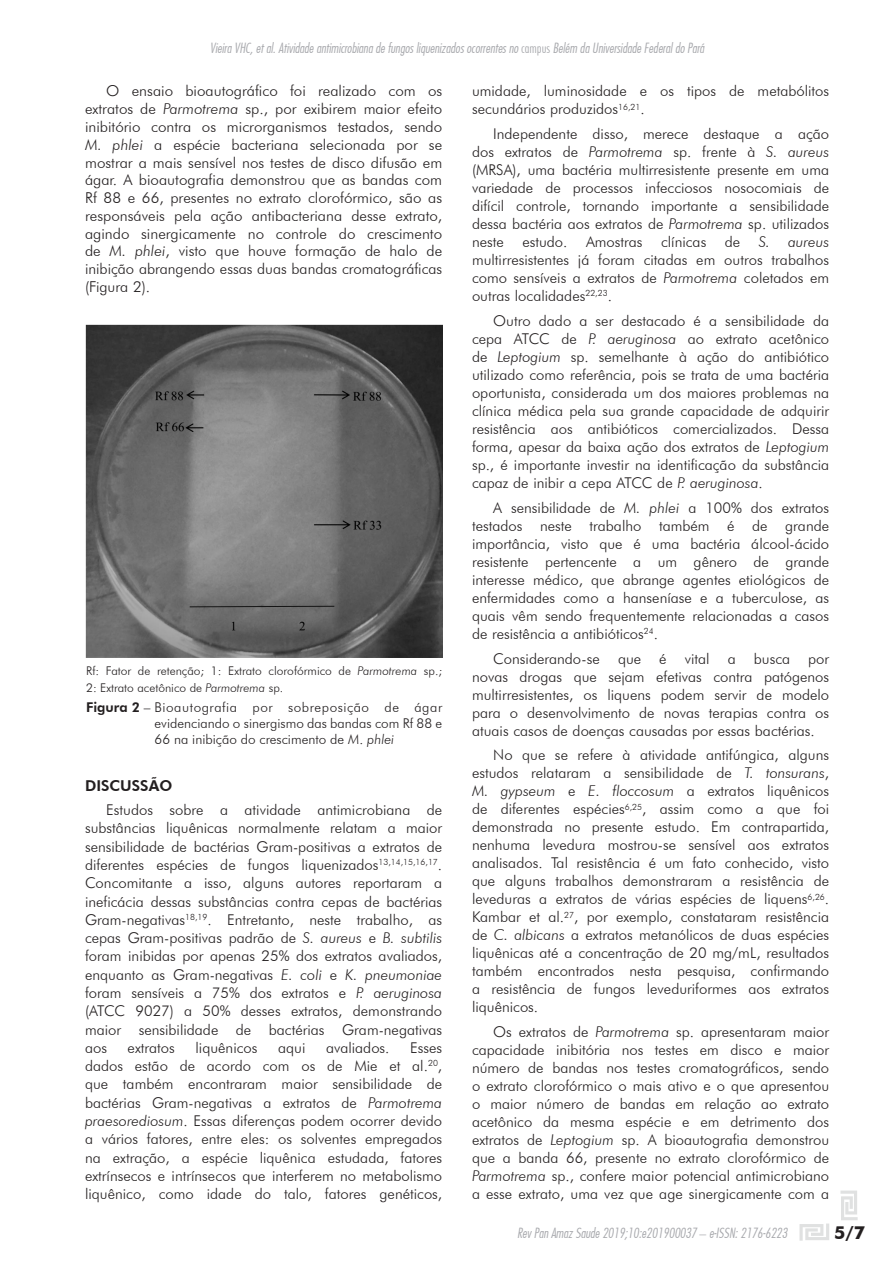
<style>
.page{position:relative;width:893px;height:1263px;background:#fff}
.page>*{position:absolute;margin:0;border:0;box-sizing:border-box;transform-origin:0 0}
.t1{font:700 18px "Futura BT";color:#231f20}
.CORPO_DO_TEXTO{font:300 15px/17.7px "Futura BT";color:#231f20;text-align:justify}
.Tópico{font:800 15px "Futura BT";color:#231f20}
.CORPO_DO_TEXTO-2{font:300 14.85px/18px "Futura BT";color:#231f20;text-align:justify}
.t2{font:13.5px "Futura Lt Cn BT Italic";color:#a8a9ad}
.Legenda_da_figura{font:300 13.5px/16.2px "Futura BT";color:#231f20;text-align:justify}
.Legenda_da_figura-2{font:300 12px/16.2px "Futura BT";color:#231f20}
.s1{font-family:"Futura BT";font-weight:300;font-stretch:condensed}
.s2{font-style:italic}
.s3{font-weight:800}
.s4{font-family:"Futura BT";font-weight:300}
</style>
<div class="page">
<svg style="left:799px;top:1223px;width:30px;height:18px"></svg>
<svg style="left:840px;top:1190px;width:18px;height:30px"></svg>
<img style="left:85px;top:324px;width:357px;height:334px">
<p class="t2" style="left:210px;top:40px;width:496px">Vieira VHC, et al. Atividade antimicrobiana de fungos liquenizados ocorrentes no <span class="s1">campus</span> Belém da Universidade Federal do Pará</p>
<p class="CORPO_DO_TEXTO" style="left:85px;top:82px;width:359px;text-indent:21px">O ensaio bioautográfico foi realizado com os extratos de <span class="s2">Parmotrema</span> sp., por exibirem maior efeito inibitório contra os microrganismos testados, sendo <span class="s2">M. phlei</span> a espécie bacteriana selecionada por se mostrar a mais sensível nos testes de disco difusão em ágar. A bioautografia demonstrou que as bandas com Rf 88 e 66, presentes no extrato clorofórmico, são as responsáveis pela ação antibacteriana desse extrato, agindo sinergicamente no controle do crescimento de <span class="s2">M. phlei</span>, visto que houve formação de halo de inibição abrangendo essas duas bandas cromatográficas (Figura 2).</p>
<p class="CORPO_DO_TEXTO-2" style="left:472px;top:82px;width:359px">umidade, luminosidade e os tipos de metabólitos secundários produzidos<sup>16,21</sup>.</p>
<p class="CORPO_DO_TEXTO-2" style="left:472px;top:125px;width:359px;text-indent:21px">Independente disso, merece destaque a ação dos extratos de <span class="s2">Parmotrema</span> sp. frente à <span class="s2">S. aureus </span>(MRSA), uma bactéria multirresistente presente em uma variedade de processos infecciosos nosocomiais de difícil controle, tornando importante a sensibilidade dessa bactéria aos extratos de <span class="s2">Parmotrema</span> sp. utilizados neste estudo. Amostras clínicas de <span class="s2">S. aureus </span>multirresistentes já foram citadas em outros trabalhos como sensíveis a extratos de <span class="s2">Parmotrema</span> coletados em outras localidades<sup>22,23</sup>.</p>
<p class="CORPO_DO_TEXTO-2" style="left:472px;top:312px;width:359px;text-indent:21px">Outro dado a ser destacado é a sensibilidade da cepa ATCC de <span class="s2">P. aeruginosa</span> ao extrato acetônico de <span class="s2">Leptogium</span> sp. semelhante à ação do antibiótico utilizado como referência, pois se trata de uma bactéria oportunista, considerada um dos maiores problemas na clínica médica pela sua grande capacidade de adquirir resistência aos antibióticos comercializados. Dessa forma, apesar da baixa ação dos extratos de <span class="s2">Leptogium </span>sp., é importante investir na identificação da substância capaz de inibir a cepa ATCC de <span class="s2">P. aeruginosa</span>.</p>
<p class="CORPO_DO_TEXTO-2" style="left:472px;top:498px;width:359px;text-indent:21px">A sensibilidade de <span class="s2">M. phlei</span> a 100% dos extratos testados neste trabalho também é de grande importância, visto que é uma bactéria álcool-ácido resistente pertencente a um gênero de grande interesse médico, que abrange agentes etiológicos de enfermidades como a hanseníase e a tuberculose, as quais vêm sendo frequentemente relacionadas a casos de resistência a antibióticos<sup>24</sup>.</p>
<p class="CORPO_DO_TEXTO-2" style="left:472px;top:649px;width:359px;text-indent:21px">Considerando-se que é vital a busca por novas drogas que sejam efetivas contra patógenos multirresistentes, os liquens podem servir de modelo para o desenvolvimento de novas terapias contra os atuais casos de doenças causadas por essas bactérias.</p>
<p class="CORPO_DO_TEXTO-2" style="left:472px;top:746px;width:359px;text-indent:21px">No que se refere à atividade antifúngica, alguns estudos relataram a sensibilidade de <span class="s2">T. tonsurans</span>, <span class="s2">M. gypseum</span> e <span class="s2">E. floccosum</span> a extratos liquênicos de diferentes espécies<sup>6,25</sup>, assim como a que foi demonstrada no presente estudo. Em contrapartida, nenhuma levedura mostrou-se sensível aos extratos analisados. Tal resistência é um fato conhecido, visto que alguns trabalhos demonstraram a resistência de leveduras a extratos de várias espécies de liquens<sup>6,26</sup>.<br>Kambar et al.<sup>27</sup>, por exemplo, constataram resistência de <span class="s2">C. albicans</span> a extratos metanólicos de duas espécies liquênicas até a concentração de 20 mg/mL, resultados também encontrados nesta pesquisa, confirmando a resistência de fungos leveduriformes aos extratos liquênicos.</p>
<p class="CORPO_DO_TEXTO-2" style="left:472px;top:1023px;width:359px;text-indent:21px">Os extratos de <span class="s2">Parmotrema</span> sp. apresentaram maior capacidade inibitória nos testes em disco e maior número de bandas nos testes cromatográficos, sendo o extrato clorofórmico o mais ativo e o que apresentou o maior número de bandas em relação ao extrato acetônico da mesma espécie e em detrimento dos extratos de <span class="s2">Leptogium</span> sp. A bioautografia demonstrou que a banda 66, presente no extrato clorofórmico de <span class="s2">Parmotrema</span> sp., confere maior potencial antimicrobiano a esse extrato, uma vez que age sinergicamente com a</p>
<p class="Legenda_da_figura-2" style="left:86px;top:663px;width:358px">Rf: Fator de retenção; 1: Extrato clorofórmico de <span class="s2">Parmotrema</span> sp.;<br>2: Extrato acetônico de <span class="s2">Parmotrema</span> sp.</p>
<p class="Legenda_da_figura" style="left:155px;top:699px;width:289px;text-indent:-68px"><span class="s3">Figura 2</span> – Bioautografia por sobreposição de ágar evidenciando o sinergismo das bandas com Rf 88 e 66 na inibição do crescimento de <span class="s2">M</span>. <span class="s2">phlei</span></p>
<p class="Tópico" style="left:85px;top:776px;width:89px">DISCUSSÃO</p>
<p class="CORPO_DO_TEXTO-2" style="left:85px;top:800px;width:359px;text-indent:21px">Estudos sobre a atividade antimicrobiana de substâncias liquênicas normalmente relatam a maior sensibilidade de bactérias Gram-positivas a extratos de diferentes espécies de fungos liquenizados<sup>13,14,15,16,17</sup>.<br>Concomitante a isso, alguns autores reportaram a ineficácia dessas substâncias contra cepas de bactérias Gram-negativas<sup>18,19</sup>. Entretanto, neste trabalho, as cepas Gram-positivas padrão de <span class="s2">S. aureus</span> e <span class="s2">B. subtilis </span>foram inibidas por apenas 25% dos extratos avaliados, enquanto as Gram-negativas <span class="s2">E. coli</span> e <span class="s2">K. pneumoniae </span>foram sensíveis a 75% dos extratos e <span class="s2">P. aeruginosa </span>(ATCC 9027) a 50% desses extratos, demonstrando maior sensibilidade de bactérias Gram-negativas aos</p>
<p class="CORPO_DO_TEXTO-2" style="left:128px;top:1038px;width:49px">extratos</p>
<p class="CORPO_DO_TEXTO-2" style="left:196px;top:1038px;width:63px">liquênicos</p>
<p class="CORPO_DO_TEXTO-2" style="left:278px;top:1038px;width:29px">aqui</p>
<p class="CORPO_DO_TEXTO-2" style="left:326px;top:1038px;width:65px">avaliados.</p>
<p class="CORPO_DO_TEXTO-2" style="left:85px;top:1038px;width:359px;text-indent:325px">Esses dados estão de acordo com os de Mie et al.<sup>20</sup>, que também encontraram maior sensibilidade de bactérias Gram-negativas a extratos de <span class="s2">Parmotrema praesorediosum</span>. Essas diferenças podem ocorrer devido a vários fatores, entre eles: os solventes empregados na extração, a espécie liquênica estudada, fatores extrínsecos e intrínsecos que interferem no metabolismo liquênico, como idade do talo, fatores genéticos,</p>
<p class="t2" style="left:517px;top:1225px;width:272px">Rev Pan Amaz Saude 2019;10:e201900037 <span class="s4">–</span> e-ISSN: 2176-6223</p>
<p class="t1" style="left:834px;top:1221px;width:32px">5/7</p>
</div>
